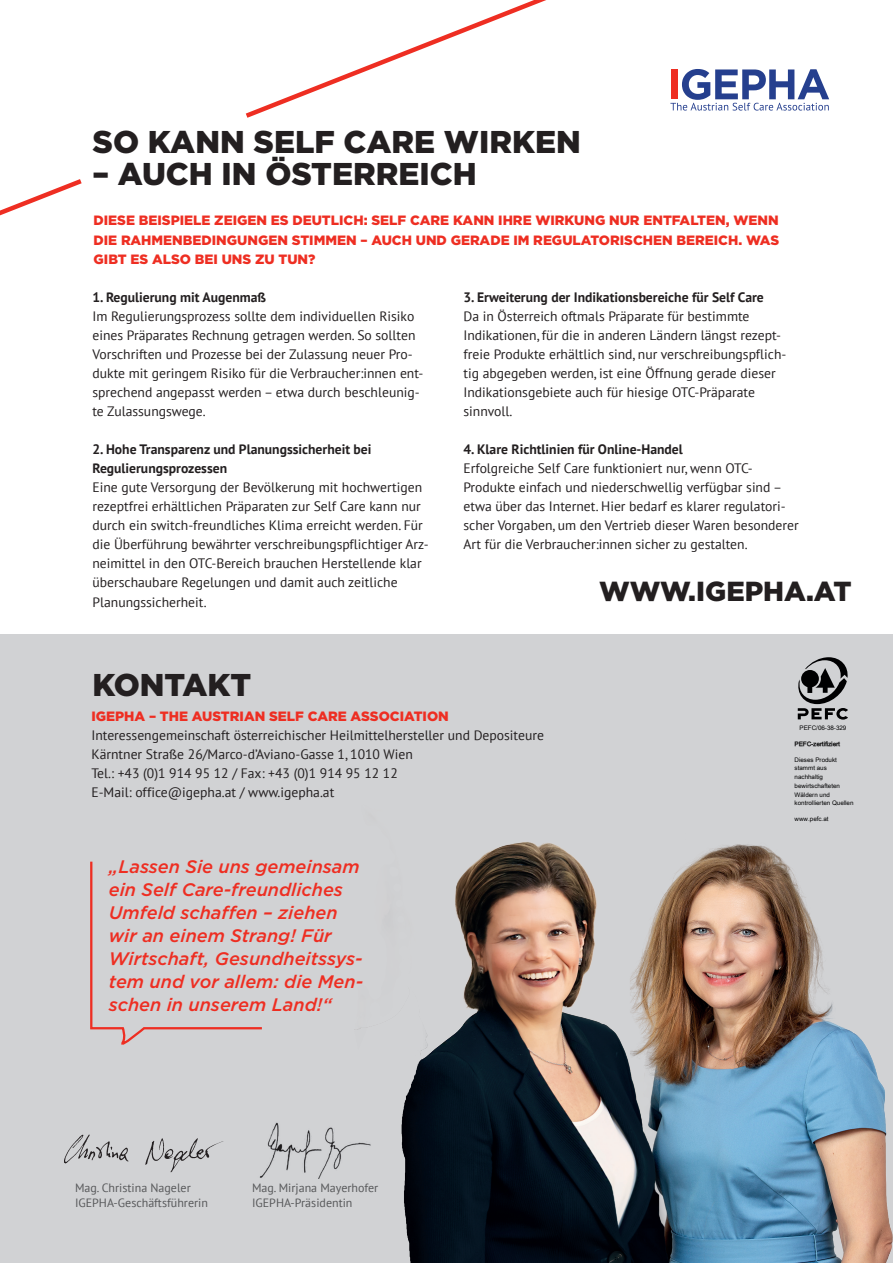
<style>
.page{position:relative;width:893px;height:1263px;background:#fff}
.page>*{position:absolute;margin:0;border:0;box-sizing:border-box;transform-origin:0 0}
.t1{font:900 31.5px "Gotham";color:#231f20}
.t2{font:900 27.6px "Gotham";color:#231f20}
.t3{font:italic 500 18.15px/23.1px "Gotham";color:#ee2e22}
.t4{font:13.65px/19px "PT Sans";color:#231f20}
.t5{font:700 13.65px/19px "PT Sans";color:#231f20}
.t6{font:900 13.5px/19px "Gotham";color:#ee2e22;text-align:justify}
.t7{font:12px/15px "PT Sans";color:#57585a}
.t8{font:6.3px/8.7px "Arial Unicode MS";color:#000001}
.t9{font:6.3px "Cairo Font 1 0";color:#000001}
</style>
<div class="page">
<div style="left:0;top:634px;width:893px;height:629px;background:#d1d2d4"></div>
<img style="left:318px;top:842px;width:575px;height:421px">
<svg style="left:90px;top:861px;width:172px;height:184px"></svg>
<img style="left:64px;top:1134px;width:160px;height:39px">
<img style="left:259px;top:1115px;width:114px;height:63px">
<svg style="left:245px;top:0;width:301px;height:118px"></svg>
<svg style="left:0;top:179px;width:82px;height:37px"></svg>
<svg style="left:670px;top:69px;width:159px;height:42px"></svg>
<svg style="left:797px;top:657px;width:51px;height:63px"></svg>
<h1 class="t1" style="left:92px;top:121px;width:490px">SO KANN SELF CARE WIRKEN</h1>
<h1 class="t1" style="left:92px;top:152px;width:386px">– AUCH IN ÖSTERREICH</h1>
<p class="t6" style="left:94px;top:211px;width:687px">DIESE BEISPIELE ZEIGEN ES DEUTLICH: SELF CARE KANN IHRE WIRKUNG NUR ENTFALTEN, WENN DIE RAHMENBEDINGUNGEN STIMMEN – AUCH UND GERADE IM REGULATORISCHEN BEREICH. WAS GIBT ES ALSO BEI UNS ZU TUN?</p>
<p class="t5" style="left:92px;top:287px;width:175px">1. Regulierung mit Augenmaß</p>
<p class="t4" style="left:92px;top:306px;width:333px">Im Regulierungsprozess sollte dem individuellen Risiko eines Präparates Rechnung getragen werden. So sollten Vorschriften und Prozesse bei der Zulassung neuer Pro&shy;dukte mit geringem Risiko für die Verbraucher:innen ent&shy;sprechend angepasst werden – etwa durch beschleunig&shy;te Zulassungswege.</p>
<p class="t5" style="left:92px;top:439px;width:281px">2. Hohe Transparenz und Planungssicherheit bei<br>Regulierungsprozessen</p>
<p class="t4" style="left:92px;top:478px;width:338px">Eine gute Versorgung der Bevölkerung mit hochwertigen rezeptfrei erhältlichen Präparaten zur Self Care kann nur durch ein switch-freundliches Klima erreicht werden. Für die Überführung bewährter verschreibungspflichtiger Arz&shy;neimittel in den OTC-Bereich brauchen Herstellende klar überschaubare Regelungen und damit auch zeitliche Planungssicherheit.</p>
<h1 class="t1" style="left:92px;top:663px;width:160px">KONTAKT</h1>
<p class="t5" style="left:463px;top:287px;width:302px">3. Erweiterung der Indikationsbereiche für Self Care</p>
<p class="t4" style="left:463px;top:306px;width:324px">Da in Österreich oftmals Präparate für bestimmte Indikationen, für die in anderen Ländern längst rezept&shy;freie Produkte erhältlich sind, nur verschreibungspflich&shy;tig abgegeben werden, ist eine Öffnung gerade dieser Indikationsgebiete auch für hiesige OTC-Präparate sinnvoll.</p>
<p class="t5" style="left:463px;top:439px;width:221px">4. Klare Richtlinien für Online-Handel</p>
<p class="t4" style="left:463px;top:458px;width:337px">Erfolgreiche Self Care funktioniert nur, wenn OTC-Produkte einfach und niederschwellig verfügbar sind – etwa über das Internet. Hier bedarf es klarer regulatori&shy;scher Vorgaben, um den Vertrieb dieser Waren besonderer Art für die Verbraucher:innen sicher zu gestalten.</p>
<h2 class="t2" style="left:599px;top:572px;width:254px">WWW.IGEPHA.AT</h2>
<p class="t6" style="left:91px;top:706px;width:359px">IGEPHA – THE AUSTRIAN SELF CARE ASSOCIATION</p>
<p class="t4" style="left:91px;top:725px;width:454px">Interessengemeinschaft österreichischer Heilmittelhersteller und Depositeure Kärntner Straße 26/Marco-d’Aviano-Gasse 1, 1010 Wien<br>Tel.: +43 (0)1 914 95 12 / Fax: +43 (0)1 914 95 12 12<br>E-Mail: office@igepha.at / www.igepha.at</p>
<h3 class="t3" style="left:109px;top:854px;width:256px">„Lassen Sie uns gemeinsam ein Self Care-freundliches<br>Umfeld schaffen – ziehen wir an einem Strang! Für<br>Wirtschaft, Gesundheitssys&shy;tem und vor allem: die Men&shy;schen in unserem Land!“</h3>
<p class="t7" style="left:75px;top:1180px;width:134px">Mag. Christina Nageler<br>IGEPHA-Geschäftsführerin</p>
<p class="t7" style="left:252px;top:1180px;width:128px">Mag. Mirjana Mayerhofer<br>IGEPHA-Präsidentin</p>
<p class="t8" style="left:800px;top:724px;width:48px">PEFC/06-38-329</p>
<p class="t9" style="left:795px;top:740px;width:47px">PEFC-zertifiziert</p>
<p class="t8" style="left:795px;top:755px;width:60px">Dieses Produkt stammt aus nachhaltig bewirtschafteten<br>Wäldern und kontrollierten Quellen</p>
<p class="t8" style="left:795px;top:814px;width:35px">www.pefc.at</p>
</div>
